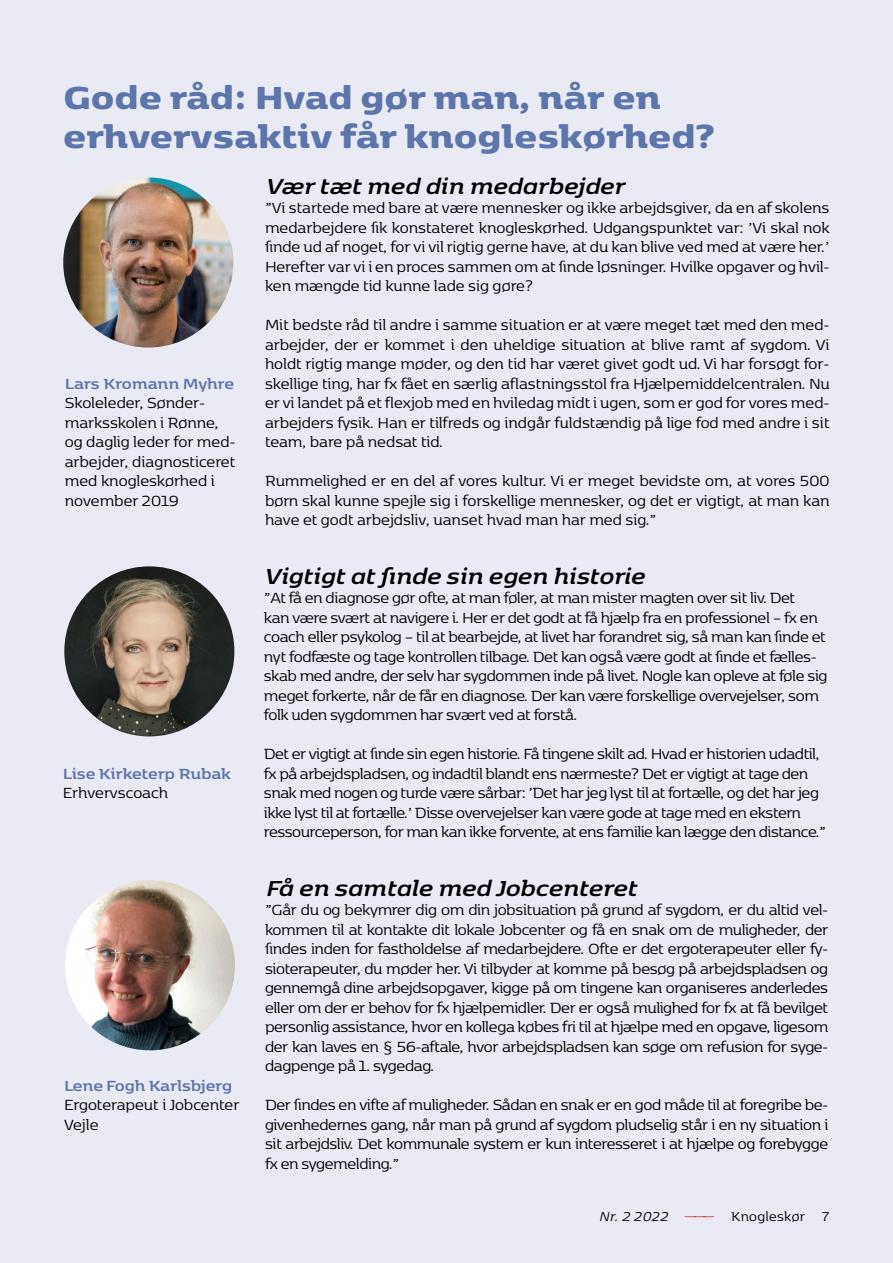
<style>
.page{position:relative;width:893px;height:1263px;background:#e9eaf3}
.page>*{position:absolute;margin:0;border:0;box-sizing:border-box;transform-origin:0 0}
.t1{font:900 37.5px/39px "Kobenhavn";color:#5d75aa}
.t2{font:italic 700 25.5px "Kobenhavn";color:#000}
.t3{font:17.25px/19.5px "Kobenhavn";letter-spacing:-.02em;color:#000;text-align:justify}
.t4{font:17.25px/19.5px "Kobenhavn";color:#000}
.t5{font:700 17.25px "Kobenhavn";letter-spacing:-.005em;color:#5d75aa}
.t6{font:15px "Kobenhavn";letter-spacing:.025em;color:#000}
.s1{font-style:italic}
.s2{font-family:"Neo Sans Std";font-weight:300;color:#b2110e}
</style>
<div class="page">
<img style="left:63px;top:177px;width:170px;height:171px;border-radius:85px">
<img style="left:64px;top:566px;width:170px;height:170px;border-radius:85px">
<img style="left:65px;top:880px;width:170px;height:170px;border-radius:85px">
<h1 class="t1" style="left:63px;top:79px;width:653px">Gode råd: Hvad gør man, når en erhvervsaktiv får knogleskørhed?</h1>
<p class="t5" style="left:65px;top:377px;width:171px">Lars Kromann Myhre</p>
<p class="t4" style="left:65px;top:394px;width:172px">Skoleleder, Sønder&shy;marksskolen i Rønne, og daglig leder for med&shy;arbejder, diagnosticeret med knogleskørhed i november 2019</p>
<p class="t5" style="left:63px;top:767px;width:170px">Lise Kirketerp Rubak</p>
<p class="t4" style="left:63px;top:784px;width:107px">Erhvervscoach</p>
<p class="t5" style="left:64px;top:1079px;width:169px">Lene Fogh Karlsbjerg</p>
<p class="t4" style="left:64px;top:1096px;width:176px">Ergoterapeut i Jobcenter<br>Vejle</p>
<h2 class="t2" style="left:265px;top:176px;width:361px">Vær tæt med din medarbejder</h2>
<p class="t3" style="left:265px;top:199px;width:566px">”Vi startede med bare at være mennesker og ikke arbejdsgiver, da en af skolens medarbejdere fik konstateret knogleskørhed. Udgangspunktet var: ’Vi skal nok finde ud af noget, for vi vil rigtig gerne have, at du kan blive ved med at være her.’ Herefter var vi i en proces sammen om at finde løsninger. Hvilke opgaver og hvil&shy;ken mængde tid kunne lade sig gøre?</p>
<p class="t3" style="left:265px;top:316px;width:566px">Mit bedste råd til andre i samme situation er at være meget tæt med den med&shy;arbejder, der er kommet i den uheldige situation at blive ramt af sygdom. Vi holdt rigtig mange møder, og den tid har været givet godt ud. Vi har forsøgt for&shy;skellige ting, har fx fået en særlig aflastningsstol fra Hjælpemiddelcentralen. Nu er vi landet på et flexjob med en hviledag midt i ugen, som er god for vores med&shy;arbejders fysik. Han er tilfreds og indgår fuldstændig på lige fod med andre i sit team, bare på nedsat tid.</p>
<p class="t3" style="left:265px;top:472px;width:566px">Rummelighed er en del af vores kultur. Vi er meget bevidste om, at vores 500 børn skal kunne spejle sig i forskellige mennesker, og det er vigtigt, at man kan have et godt arbejdsliv, uanset hvad man har med sig.”</p>
<h2 class="t2" style="left:264px;top:566px;width:382px">Vigtigt at finde sin egen historie</h2>
<p class="t3" style="left:264px;top:589px;width:565px;text-align:left">”At få en diagnose gør ofte, at man føler, at man mister magten over sit liv. Det<br>kan være svært at navigere i. Her er det godt at få hjælp fra en professionel – fx en coach eller psykolog – til at bearbejde, at livet har forandret sig, så man kan finde et nyt fodfæste og tage kontrollen tilbage. Det kan også være godt at finde et fælles&shy;skab med andre, der selv har sygdommen inde på livet. Nogle kan opleve at føle sig meget forkerte, når de får en diagnose. Der kan være forskellige overvejelser, som folk uden sygdommen har svært ved at forstå.</p>
<p class="t3" style="left:264px;top:745px;width:564px;text-align:left">Det er vigtigt at finde sin egen historie. Få tingene skilt ad. Hvad er historien udadtil, fx på arbejdspladsen, og indadtil blandt ens nærmeste? Det er vigtigt at tage den snak med nogen og turde være sårbar: ’Det har jeg lyst til at fortælle, og det har jeg ikke lyst til at fortælle.’ Disse overvejelser kan være gode at tage med en ekstern ressourceperson, for man kan ikke forvente, at ens familie kan lægge den distance.”</p>
<h2 class="t2" style="left:265px;top:878px;width:373px">Få en samtale med Jobcenteret</h2>
<p class="t3" style="left:265px;top:901px;width:565px">”Går du og bekymrer dig om din jobsituation på grund af sygdom, er du altid vel&shy;kommen til at kontakte dit lokale Jobcenter og få en snak om de muligheder, der findes inden for fastholdelse af medarbejdere. Ofte er det ergoterapeuter eller fy&shy;sioterapeuter, du møder her. Vi tilbyder at komme på besøg på arbejdspladsen og gennemgå dine arbejdsopgaver, kigge på om tingene kan organiseres anderledes eller om der er behov for fx hjælpemidler. Der er også mulighed for fx at få bevilget personlig assistance, hvor en kollega købes fri til at hjælpe med en opgave, ligesom der kan laves en § 56-aftale, hvor arbejdspladsen kan søge om refusion for syge&shy;dagpenge på 1. sygedag.</p>
<p class="t3" style="left:265px;top:1096px;width:565px">Der findes en vifte af muligheder. Sådan en snak er en god måde til at foregribe be&shy;givenhedernes gang, når man på grund af sygdom pludselig står i en ny situation i sit arbejdsliv. Det kommunale system er kun interesseret i at hjælpe og forebygge fx en sygemelding.”</p>
<p class="t6" style="left:599px;top:1211px;width:232px"><span class="s1">Nr. 2 2022</span> <span class="s2">———</span> Knogleskør 7</p>
</div>
